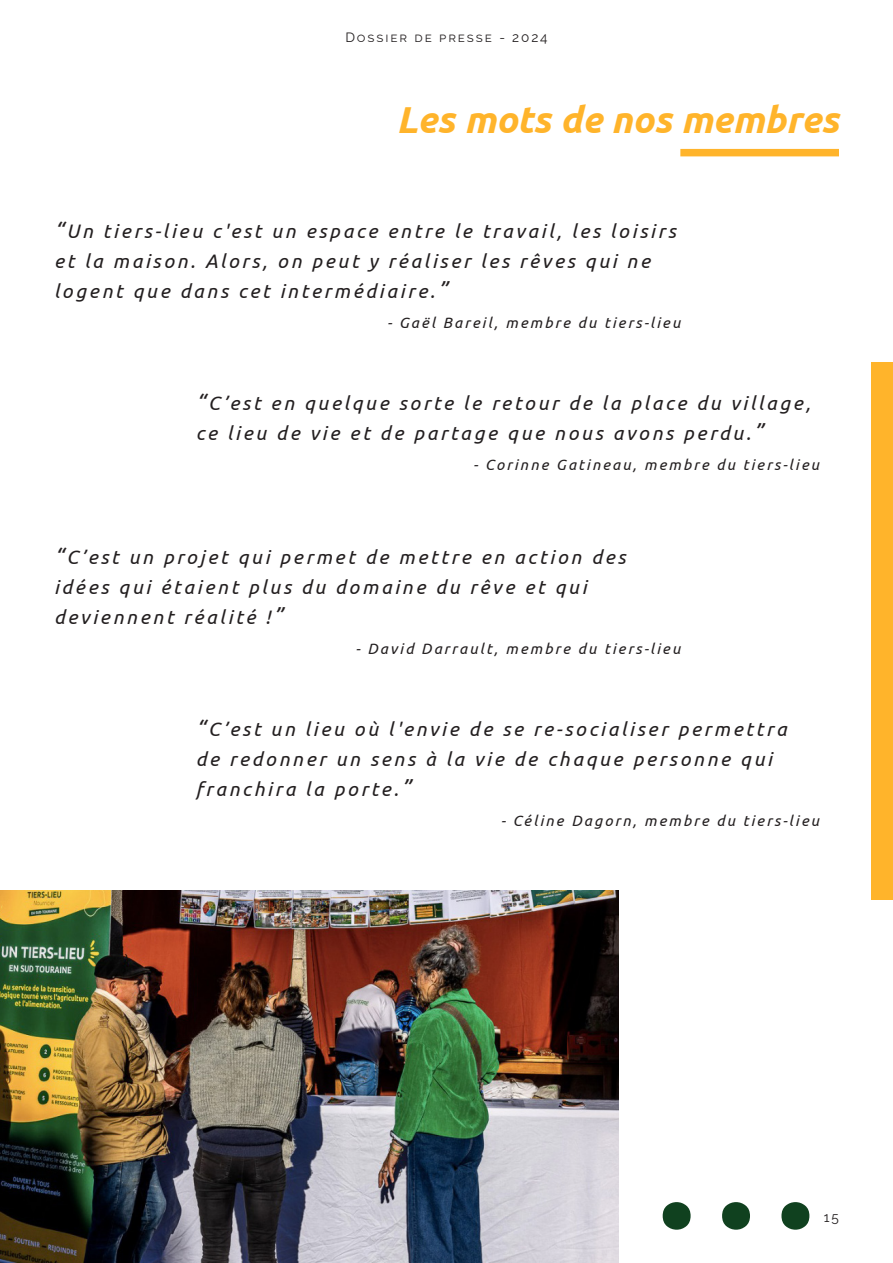
<style>
.page{position:relative;width:893px;height:1263px;background:#fff}
.page>*{position:absolute;margin:0;border:0;box-sizing:border-box;transform-origin:0 0}
.Titre{font:700 150px "Ubuntu";color:#10411f}
.Titre_de_page{font:italic 700 37.5px "Ubuntu";color:#ffb42b}
.Citation{font:italic 19.5px/30px "Ubuntu";letter-spacing:.14em;color:#231f20}
.Source_citation{font:italic 15px "Ubuntu";letter-spacing:.14em;color:#231f20}
.t1{font:100 13.5px "Raleway";letter-spacing:.14em;color:#231f20}
.s1{font-size:22.5px}
</style>
<div class="page">
<div style="left:872px;top:363px;width:21px;height:537px;background:#ffb42b"></div>
<div style="left:680px;top:149px;width:159px;height:7px;background:#ffb42b"></div>
<img style="left:0;top:890px;width:618px;height:373px">
<p class="t1" style="left:345px;top:27px;width:204px">Dossier de presse - 2024</p>
<p class="Titre_de_page" style="left:397px;top:97px;width:444px">Les mots de nos membres</p>
<p class="Citation" style="left:54px;top:216px;width:623px"><span class="s1">“</span>Un tiers-lieu c'est un espace entre le travail, les loisirs et la maison. Alors, on peut y réaliser les rêves qui ne logent que dans cet intermédiaire.<span class="s1">”</span></p>
<p class="Source_citation" style="left:387px;top:314px;width:295px">- Gaël Bareil, membre du tiers-lieu</p>
<p class="Citation" style="left:196px;top:388px;width:616px"><span class="s1">“</span>C’est en quelque sorte le retour de la place du village, ce lieu de vie et de partage que nous avons perdu.<span class="s1">”</span></p>
<p class="Source_citation" style="left:473px;top:456px;width:347px">- Corinne Gatineau, membre du tiers-lieu</p>
<p class="Citation" style="left:54px;top:542px;width:573px"><span class="s1">“</span>C’est un projet qui permet de mettre en action des idées qui étaient plus du domaine du rêve et qui deviennent réalité !<span class="s1">”</span></p>
<p class="Source_citation" style="left:355px;top:640px;width:326px">- David Darrault, membre du tiers-lieu</p>
<p class="Citation" style="left:196px;top:713px;width:592px"><span class="s1">“</span>C’est un lieu où l'envie de se re-socialiser permettra de redonner un sens à la vie de chaque personne qui franchira la porte.<span class="s1">”</span></p>
<p class="Source_citation" style="left:501px;top:811px;width:320px">- Céline Dagorn, membre du tiers-lieu</p>
<p class="Titre" style="left:658px;top:1083px;width:157px">...</p>
<p class="t1" style="left:824px;top:1206px;width:17px">15</p>
</div>
